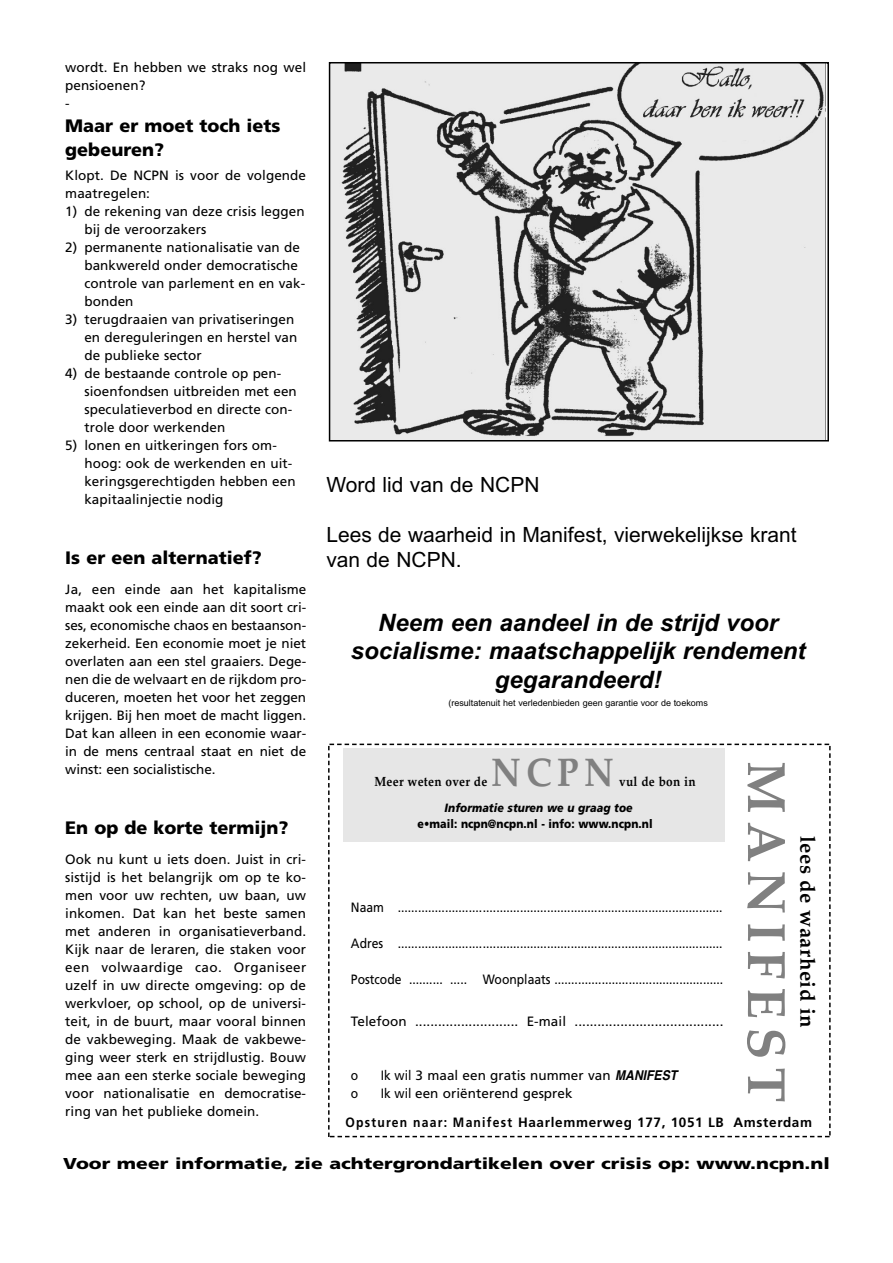
<style>
.page{position:relative;width:893px;height:1263px;background:#fff}
.page>*{position:absolute;margin:0;border:0;box-sizing:border-box;transform-origin:0 0}
.t1{font:700 54px "Palatino";letter-spacing:.15em;color:#808080}
.t2{font:700 39.9px "Palatino";color:#808080;scale:.89 1}
.t3{font:italic 700 24px/28.8px "Arial";color:#000;text-align:center}
.t4{font:21px/25.2px "Arial";color:#000}
.t5{font:700 21px "Palatino";letter-spacing:.025em;color:#000}
.t6{font:900 18px/24px "Frutiger";color:#000}
.t7{font:900 15.75px "Frutiger";color:#000;scale:1.23 1}
.t8{font:13.5px/18px "Frutiger";letter-spacing:.005em;color:#000}
.t9{font:13.5px "Frutiger";letter-spacing:.005em;color:#000;scale:.9 1}
.t10{font:700 13.5px "Frutiger";letter-spacing:.05em;color:#000;scale:.9 1}
.t11{font:700 13.35px "Palatino";letter-spacing:.025em;color:#000;scale:.89 1}
.t12{font:900 12px "Frutiger";letter-spacing:.005em;color:#000;scale:.89 1}
.t13{font:italic 900 12px "Frutiger";letter-spacing:.005em;color:#000;scale:.89 1}
.t14{font:9px "Arial";color:#000}
.s1{font-family:"Helvetica";font-weight:700;font-style:italic}
</style>
<div class="page">
<svg style="left:328px;top:744px;width:503px;height:393px"></svg>
<div style="left:732px;top:753px;width:84px;height:357px;background:#fff"></div>
<div style="left:343px;top:748px;width:382px;height:94px;background:#e6e6e6"></div>
<img style="left:332px;top:65px;width:494px;height:373px">
<div style="left:329px;top:62px;width:500px;height:379px;border:2px solid #000"></div>
<p class="t8" style="left:65px;top:59px;width:242px">wordt. En hebben we straks nog wel pensioenen?<br>-</p>
<h3 class="t6" style="left:65px;top:115px;width:217px">Maar er moet toch iets gebeuren?</h3>
<p class="t8" style="left:65px;top:167px;width:242px">Klopt. De NCPN is voor de volgende maatregelen:</p>
<p class="t8" style="left:84px;top:203px;width:222px;text-indent:-19px">1) de rekening van deze crisis leggen bij de veroorzakers</p>
<p class="t8" style="left:84px;top:239px;width:222px;text-indent:-19px">2) permanente nationalisatie van de bankwereld onder democratische controle van parlement en en vak&shy;bonden</p>
<p class="t8" style="left:84px;top:311px;width:214px;text-indent:-19px">3) terugdraaien van privatiseringen en dereguleringen en herstel van de publieke sector</p>
<p class="t8" style="left:84px;top:365px;width:214px;text-indent:-19px">4) de bestaande controle op pen&shy;sioenfondsen uitbreiden met een speculatieverbod en directe con&shy;trole door werkenden</p>
<p class="t8" style="left:84px;top:437px;width:213px;text-indent:-19px">5) lonen en uitkeringen fors om&shy;hoog: ook de werkenden en uit&shy;keringsgerechtigden hebben een kapitaalinjectie nodig</p>
<h3 class="t6" style="left:65px;top:547px;width:198px">Is er een alternatief?</h3>
<p class="t8" style="left:65px;top:581px;width:243px;text-align:justify">Ja, een einde aan het kapitalisme maakt ook een einde aan dit soort cri&shy;ses, economische chaos en bestaanson&shy;zekerheid. Een economie moet je niet overlaten aan een stel graaiers. Dege&shy;nen die de welvaart en de rijkdom pro&shy;duceren, moeten het voor het zeggen krijgen. Bij hen moet de macht liggen.<br>Dat kan alleen in een economie waar&shy;in de mens centraal staat en niet de winst: een socialistische.</p>
<h3 class="t6" style="left:65px;top:817px;width:225px">En op de korte termijn?</h3>
<p class="t8" style="left:65px;top:851px;width:243px;text-align:justify">Ook nu kunt u iets doen. Juist in cri&shy;sistijd is het belangrijk om op te ko&shy;men voor uw rechten, uw baan, uw inkomen. Dat kan het beste samen met anderen in organisatieverband.<br>Kijk naar de leraren, die staken voor een volwaardige cao. Organiseer uzelf in uw directe omgeving: op de werkvloer, op school, op de universi&shy;teit, in de buurt, maar vooral binnen de vakbeweging. Maak de vakbewe&shy;ging weer sterk en strijdlustig. Bouw mee aan een sterke sociale beweging voor nationalisatie en democratise&shy;ring van het publieke domein.</p>
<h3 class="t4" style="left:326px;top:472px;width:215px">Word lid van de NCPN</h3>
<h3 class="t4" style="left:326px;top:522px;width:472px">Lees de waarheid in Manifest, vierwekelijkse krant van de NCPN.</h3>
<h3 class="t3" style="left:351px;top:608px;width:456px">Neem een aandeel in de strijd voor socialisme: maatschappelijk rendement gegarandeerd!</h3>
<p class="t14" style="left:448px;top:698px;width:261px">(resultatenuit het verledenbieden geen garantie voor de toekoms</p>
<h2 class="t2" style="left:491px;top:749px;width:139px">NCPN</h2>
<p class="t11" style="left:619px;top:773px;width:87px">vul de bon in</p>
<p class="t13" style="left:445px;top:803px;width:213px">Informatie sturen we u graag toe</p>
<p class="t12" style="left:417px;top:819px;width:266px">e•mail: ncpn@ncpn.nl - info: www.ncpn.nl</p>
<p class="t11" style="left:374px;top:773px;width:128px">Meer weten over de</p>
<p class="t9" style="left:351px;top:902px;width:414px">Naam ................................................................................................</p>
<p class="t9" style="left:351px;top:938px;width:414px">Adres ................................................................................................</p>
<p class="t9" style="left:351px;top:974px;width:415px">Postcode .......... ..... Woonplaats ..................................................</p>
<p class="t8" style="left:351px;top:1013px;width:374px">Telefoon ........................... E-mail .......................................</p>
<p class="t9" style="left:351px;top:1070px;width:10px">o</p>
<p class="t9" style="left:381px;top:1070px;width:335px">Ik wil 3 maal een gratis nummer van <span class="s1">MANIFEST</span></p>
<p class="t9" style="left:351px;top:1088px;width:10px">o</p>
<p class="t9" style="left:381px;top:1088px;width:215px">Ik wil een oriënterend gesprek</p>
<h1 class="t1" style="left:798px;top:761px;width:343px;rotate:90deg">MANIFEST</h1>
<h3 class="t5" style="left:820px;top:836px;width:193px;rotate:90deg">lees de waarheid in</h3>
<p class="t10" style="left:346px;top:1117px;width:520px">Opsturen naar: Manifest Haarlemmerweg 177, 1051 LB Amsterdam</p>
<p class="t7" style="left:63px;top:1157px;width:625px">Voor meer informatie, zie achtergrondartikelen over crisis op: www.ncpn.nl</p>
</div>
